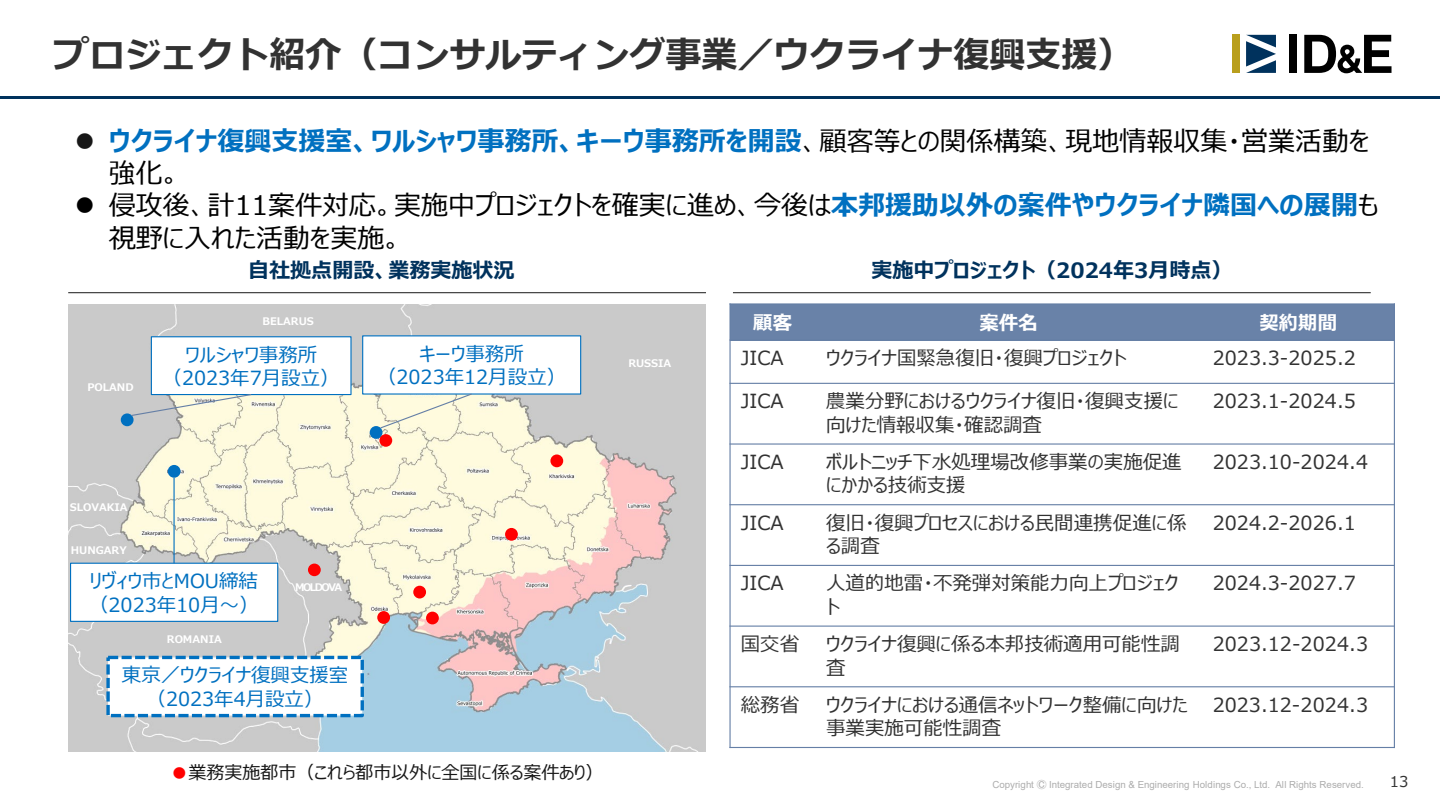
<style>
.page{position:relative;width:1440px;height:810px;background:#fff}
.page>*{position:absolute;margin:0;border:0;box-sizing:border-box;transform-origin:0 0}
.t1{font:700 36px "Meiryo";color:#323232}
.t2{font:27px/32.4px "Meiryo UI";color:#000}
.t3{font:700 27px/32.4px "Meiryo UI";color:#0070c0}
.t4{font:700 21px "Meiryo UI";color:#00325d}
.t5{font:19.5px/23.4px "Meiryo UI";color:#323232}
.t6{font:19.5px/23.4px "Meiryo UI";color:#0070c0;text-align:center}
.t7{font:700 19.5px "Meiryo UI";color:#fff}
.t8{font:18px "Meiryo UI";color:#171717}
.t9{font:15px "Meiryo";color:#323232}
.t10{font:700 10.5px "Meiryo";color:#fff}
.t11{font:700 10.5px "Meiryo";letter-spacing:-.14em;color:#fff}
.t12{font:9.75px "Arial";color:#adadad}
.s1{color:#171717}
.s2{font-weight:400;color:#000}
.s3{font-weight:700;color:#0070c0}
.s4{color:#f00}
.s5{font-family:"MS Gothic"}
</style>
<div class="page">
<div style="left:1232px;top:35px;width:8px;height:38px;background:#b99f1d"></div>
<svg style="left:1246px;top:35px;width:30px;height:38px"></svg>
<div style="left:1289px;top:35px;width:8px;height:38px;background:#000"></div>
<svg style="left:1304px;top:35px;width:88px;height:38px"></svg>
<hr style="left:0;top:96px;width:1440px;height:2px;background:#00325d">
<hr style="left:68px;top:292px;width:638px;height:1px;background:#323232">
<div style="left:730px;top:304px;width:85px;height:36px;background:#6982a8"></div>
<div style="left:815px;top:304px;width:387px;height:36px;background:#6982a8"></div>
<div style="left:1202px;top:304px;width:192px;height:36px;background:#6982a8"></div>
<hr style="left:729px;top:339px;width:666px;height:2px;background:#657fa6">
<hr style="left:729px;top:383px;width:666px;height:1px;background:#657fa6">
<hr style="left:729px;top:443px;width:666px;height:2px;background:#657fa6">
<hr style="left:729px;top:504px;width:666px;height:1px;background:#657fa6">
<hr style="left:729px;top:565px;width:666px;height:1px;background:#657fa6">
<hr style="left:729px;top:626px;width:666px;height:1px;background:#657fa6">
<hr style="left:729px;top:686px;width:666px;height:1px;background:#657fa6">
<hr style="left:729px;top:303px;width:2px;height:445px;background:#657fa6">
<hr style="left:1394px;top:303px;width:1px;height:445px;background:#657fa6">
<hr style="left:729px;top:303px;width:666px;height:2px;background:#657fa6">
<hr style="left:729px;top:747px;width:666px;height:1px;background:#657fa6">
<hr style="left:733px;top:292px;width:638px;height:1px;background:#323232">
<img style="left:68px;top:304px;width:638px;height:448px">
<div style="left:121px;top:413px;width:13px;height:13px;background:#0070c0;border-radius:50%"></div>
<div style="left:151px;top:336px;width:201px;height:59px;background:#fff;border:1px solid #0070c0"></div>
<div style="left:370px;top:426px;width:12px;height:13px;background:#0070c0;border-radius:50%"></div>
<div style="left:362px;top:335px;width:219px;height:60px;background:#fff"></div>
<div style="left:168px;top:465px;width:13px;height:13px;background:#0070c0;border-radius:50%"></div>
<div style="left:70px;top:563px;width:208px;height:59px;background:#fff;border:1px solid #0070c0"></div>
<div style="left:106px;top:656px;width:258px;height:61px;background:#fff;border:3px dashed #0070c0"></div>
<div style="left:379px;top:434px;width:13px;height:13px;background:#f00;border-radius:50%"></div>
<div style="left:377px;top:611px;width:13px;height:13px;background:#f00;border-radius:50%"></div>
<div style="left:413px;top:586px;width:13px;height:13px;background:#f00;border-radius:50%"></div>
<div style="left:505px;top:528px;width:13px;height:13px;background:#f00;border-radius:50%"></div>
<div style="left:550px;top:454px;width:13px;height:13px;background:#f00;border-radius:50%"></div>
<div style="left:308px;top:564px;width:13px;height:12px;background:#f00;border-radius:50%"></div>
<div style="left:426px;top:612px;width:13px;height:12px;background:#f00;border-radius:50%"></div>
<svg style="left:130px;top:393px;width:122px;height:24px;background:#d7dbd2"></svg>
<svg style="left:379px;top:393px;width:94px;height:36px;background:#eeefd9"></svg>
<hr style="left:173px;top:478px;width:2px;height:85px;background:#0070c0">
<h2 class="t1" style="left:54px;top:30px;width:1081px">プロジェクト紹介（コンサルティング事業／ウクライナ復興支援）</h2>
<p class="t3" style="left:109px;top:126px;width:1262px;text-indent:-34px"><span class="s1">●</span> ウクライナ復興支援室、ワルシャワ事務所、キーウ事務所を開設<span class="s2">、顧客等との関係構築、現地情報収集・営業活動を強化。</span></p>
<p class="t2" style="left:109px;top:191px;width:1271px;text-indent:-34px">● 侵攻後、計11案件対応。実施中プロジェクトを確実に進め、今後は<span class="s3">本邦援助以外の案件やウクライナ隣国への展開</span>も視野に入れた活動を実施。</p>
<p class="t10" style="left:87px;top:380px;width:48px">POLAND</p>
<p class="t4" style="left:248px;top:255px;width:268px">自社拠点開設、業務実施状況</p>
<p class="t10" style="left:263px;top:314px;width:53px">BELARUS</p>
<p class="t6" style="left:185px;top:344px;width:133px">ワルシャワ事務所</p>
<p class="t6" style="left:163px;top:367px;width:179px">（2023年7月設立）</p>
<p class="t6" style="left:419px;top:343px;width:106px">キーウ事務所</p>
<p class="t6" style="left:377px;top:367px;width:191px">（2023年12月設立）</p>
<p class="t10" style="left:628px;top:356px;width:44px">RUSSIA</p>
<p class="t10" style="left:70px;top:499px;width:59px">SLOVAKIA</p>
<p class="t10" style="left:71px;top:543px;width:57px">HUNGARY</p>
<p class="t6" style="left:90px;top:571px;width:169px">リヴィウ市とMOU締結</p>
<p class="t6" style="left:89px;top:594px;width:171px">（2023年10月～）</p>
<p class="t10" style="left:167px;top:631px;width:56px">ROMANIA</p>
<p class="t11" style="left:295px;top:579px;width:49px">MOLDOVA</p>
<p class="t6" style="left:122px;top:665px;width:228px">東京／ウクライナ復興⽀援室（2023年4月設立）</p>
<p class="t8" style="left:171px;top:760px;width:434px"><span class="s4">●</span>業務実施都市（これら都市以外に全国に係る案件あり）</p>
<p class="t4" style="left:871px;top:255px;width:363px">実施中プロジェクト（2024年3月時点）</p>
<p class="t7" style="left:753px;top:309px;width:40px">顧客</p>
<p class="t7" style="left:979px;top:309px;width:60px">案件名</p>
<p class="t7" style="left:1259px;top:309px;width:79px">契約期間</p>
<p class="t5" style="left:741px;top:347px;width:44px">JICA</p>
<p class="t5" style="left:826px;top:347px;width:302px">ウクライナ国緊急復旧・復興プロジェクト</p>
<p class="t5" style="left:1213px;top:347px;width:145px">2023.3-2025.2</p>
<p class="t5" style="left:741px;top:391px;width:44px">JICA</p>
<p class="t5" style="left:826px;top:391px;width:354px">農業分野におけるウクライナ復旧・復興⽀援に向けた情報収集・確認調査</p>
<p class="t5" style="left:1213px;top:391px;width:145px">2023.1-2024.5</p>
<p class="t5" style="left:741px;top:451px;width:44px">JICA</p>
<p class="t5" style="left:826px;top:451px;width:357px">ボルトニッチ下水処理場改修事業の実施促進にかかる技術支援</p>
<p class="t5" style="left:1213px;top:451px;width:157px">2023.10-2024.4</p>
<p class="t5" style="left:741px;top:512px;width:44px">JICA</p>
<p class="t5" style="left:826px;top:512px;width:362px">復旧・復興プロセスにおける民間連携促進に係る調査</p>
<p class="t5" style="left:1213px;top:512px;width:145px">2024.2-2026.1</p>
<p class="t5" style="left:741px;top:573px;width:44px">JICA</p>
<p class="t5" style="left:826px;top:573px;width:354px">人道的地雷・不発弾対策能力向上プロジェクト</p>
<p class="t5" style="left:1213px;top:573px;width:145px">2024.3-2027.7</p>
<p class="t5" style="left:741px;top:633px;width:60px">国交省</p>
<p class="t5" style="left:826px;top:633px;width:355px">ウクライナ復興に係る本邦技術適⽤可能性調査</p>
<p class="t5" style="left:1213px;top:633px;width:157px">2023.12-2024.3</p>
<p class="t5" style="left:741px;top:694px;width:60px">総務省</p>
<p class="t5" style="left:826px;top:694px;width:363px">ウクライナにおける通信ネットワーク整備に向けた事業実施可能性調査</p>
<p class="t5" style="left:1213px;top:694px;width:157px">2023.12-2024.3</p>
<p class="t12" style="left:992px;top:778px;width:373px">Copyright <span class="s5">Ⓒ</span> Integrated Design &amp; Engineering Holdings Co., Ltd. All Rights Reserved.</p>
<p class="t9" style="left:1390px;top:772px;width:20px">13</p>
</div>
